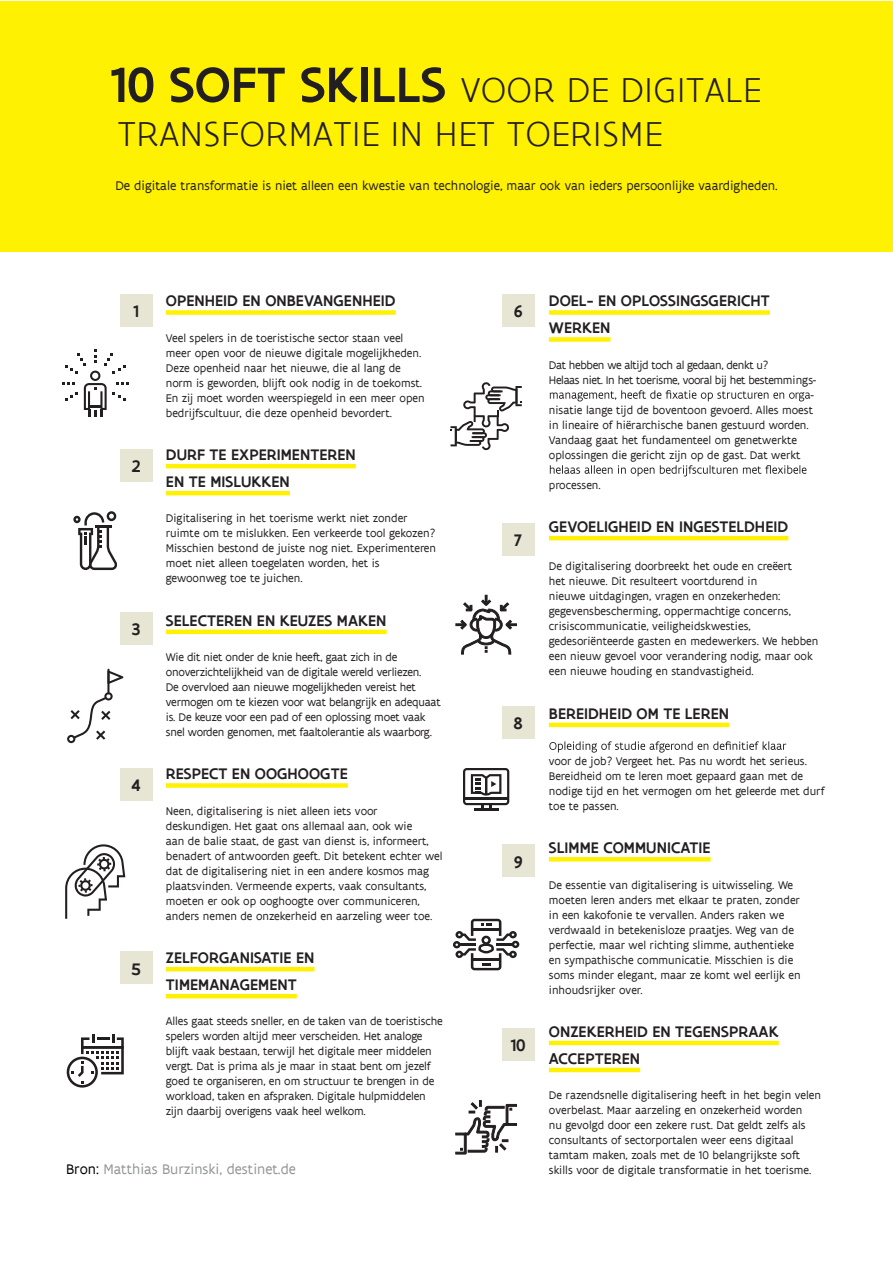
<style>
.page{position:relative;width:893px;height:1263px;background:#fff}
.page>*{position:absolute;margin:0;border:0;box-sizing:border-box;transform-origin:0 0}
.t1{font:300 37.35px/44.4px "Flanders Art Sans";letter-spacing:.005em;color:#231f20}
.t2{font:500 18px "Flanders Art Sans";color:#231f20}
.t3{font:500 16.5px/27px "Flanders Art Sans";letter-spacing:.005em;color:#231f20}
.t4{font:15px "Flanders Art Sans";color:#939598}
.t5{font:13.5px "Flanders Art Sans";color:#231f20}
.t6{font:12px/15px "Flanders Art Sans";color:#231f20}
.t7{font:12px/15px "Flanders Art Sans";letter-spacing:-.02em;color:#231f20}
.t8{font:12px "Flanders Art Sans";letter-spacing:-.03em;color:#231f20}
.s1{font-weight:500;font-size:53.25px}
.s2{color:#000001}
</style>
<div class="page">
<div style="left:0;top:1px;width:893px;height:251px;background:#fff101"></div>
<div style="left:166px;top:310px;width:230px;height:5px;background:#fff101"></div>
<hr style="left:166px;top:464px;width:190px;height:4px;background:#fff101">
<hr style="left:166px;top:491px;width:124px;height:4px;background:#fff101">
<hr style="left:166px;top:630px;width:221px;height:4px;background:#fff101">
<div style="left:166px;top:783px;width:182px;height:5px;background:#fff101"></div>
<hr style="left:166px;top:967px;width:149px;height:4px;background:#fff101">
<hr style="left:166px;top:994px;width:131px;height:4px;background:#fff101">
<div style="left:549px;top:310px;width:221px;height:5px;background:#fff101"></div>
<div style="left:549px;top:337px;width:61px;height:5px;background:#fff101"></div>
<hr style="left:549px;top:536px;width:239px;height:4px;background:#fff101">
<hr style="left:549px;top:723px;width:180px;height:4px;background:#fff101">
<svg style="left:549px;top:857px;width:162px;height:4px"></svg>
<hr style="left:549px;top:1041px;width:230px;height:4px;background:#fff101">
<hr style="left:549px;top:1068px;width:91px;height:4px;background:#fff101">
<svg style="left:550px;top:390px;width:260px;height:11px"></svg>
<svg style="left:550px;top:465px;width:256px;height:11px"></svg>
<svg style="left:549px;top:741px;width:237px;height:12px"></svg>
<div style="left:120px;top:294px;width:32px;height:33px;background:#e7e5d4"></div>
<div style="left:120px;top:449px;width:32px;height:33px;background:#e7e5d4"></div>
<div style="left:502px;top:1028px;width:33px;height:33px;background:#e7e5d4"></div>
<div style="left:502px;top:844px;width:33px;height:33px;background:#e7e5d4"></div>
<div style="left:502px;top:706px;width:33px;height:33px;background:#e7e5d4"></div>
<div style="left:502px;top:523px;width:33px;height:32px;background:#e7e5d4"></div>
<div style="left:502px;top:294px;width:33px;height:33px;background:#e7e5d4"></div>
<div style="left:120px;top:612px;width:32px;height:33px;background:#e7e5d4"></div>
<div style="left:120px;top:768px;width:32px;height:33px;background:#e7e5d4"></div>
<div style="left:120px;top:951px;width:32px;height:33px;background:#e7e5d4"></div>
<svg style="left:73px;top:511px;width:44px;height:59px"></svg>
<hr style="left:107px;top:669px;width:3px;height:25px;background:#231f20">
<svg style="left:107px;top:670px;width:16px;height:14px"></svg>
<svg style="left:67px;top:692px;width:46px;height:51px"></svg>
<hr style="left:474px;top:808px;width:24px;height:3px;background:#231f20">
<svg style="left:463px;top:768px;width:46px;height:42px"></svg>
<svg style="left:65px;top:844px;width:60px;height:75px"></svg>
<svg style="left:67px;top:1034px;width:57px;height:53px"></svg>
<svg style="left:453px;top:919px;width:66px;height:51px"></svg>
<hr style="left:459px;top:943px;width:17px;height:3px;background:#231f20">
<svg style="left:62px;top:350px;width:66px;height:66px"></svg>
<svg style="left:450px;top:382px;width:72px;height:68px"></svg>
<svg style="left:455px;top:1100px;width:62px;height:54px"></svg>
<svg style="left:456px;top:595px;width:61px;height:59px"></svg>
<h1 class="t1" style="left:111px;top:69px;width:652px"><span class="s1">10 SOFT SKILLS</span> VOOR DE DIGITALE<br>TRANSFORMATIE IN HET TOERISME</h1>
<p class="t5" style="left:115px;top:178px;width:664px">De digitale transformatie is niet alleen een kwestie van technologie, maar ook van ieders persoonlijke vaardigheden.</p>
<h2 class="t2" style="left:133px;top:300px;width:7px">1</h2>
<h2 class="t2" style="left:132px;top:455px;width:10px">2</h2>
<h2 class="t2" style="left:132px;top:618px;width:10px">3</h2>
<h2 class="t2" style="left:132px;top:774px;width:11px">4</h2>
<h2 class="t2" style="left:131px;top:957px;width:11px">5</h2>
<h3 class="t3" style="left:166px;top:287px;width:231px">OPENHEID EN ONBEVANGENHEID</h3>
<p class="t6" style="left:166px;top:330px;width:260px">Veel spelers in de toeristische sector staan veel meer open voor de nieuwe digitale mogelijkheden.<br>Deze openheid naar het nieuwe, die al lang de norm is geworden, blijft ook nodig in de toekomst.<br>En zij moet worden weerspiegeld in een meer open bedrijfscultuur, die deze openheid bevordert.</p>
<h3 class="t3" style="left:166px;top:441px;width:191px">DURF TE EXPERIMENTEREN<br>EN TE MISLUKKEN</h3>
<p class="t6" style="left:166px;top:511px;width:272px">Digitalisering in het toerisme werkt niet zonder ruimte om te mislukken. Een verkeerde tool gekozen?<br>Misschien bestond de juiste nog niet. Experimenteren moet niet alleen toegelaten worden, het is gewoonweg toe te juichen.</p>
<h3 class="t3" style="left:166px;top:607px;width:222px">SELECTEREN EN KEUZES MAKEN</h3>
<p class="t7" style="left:166px;top:650px;width:276px">Wie dit niet onder de knie heeft, gaat zich in de onoverzichtelijkheid van de digitale wereld verliezen.<br>De overvloed aan nieuwe mogelijkheden vereist het vermogen om te kiezen voor wat belangrijk en adequaat is. De keuze voor een pad of een oplossing moet vaak snel worden genomen, met faaltolerantie als waarborg.</p>
<h3 class="t3" style="left:166px;top:760px;width:183px">RESPECT EN OOGHOOGTE</h3>
<p class="t6" style="left:166px;top:803px;width:278px">Neen, digitalisering is niet alleen iets voor deskundigen. Het gaat ons allemaal aan, ook wie<br>aan de balie staat, de gast van dienst is, informeert, benadert of antwoorden geeft. Dit betekent echter wel dat de digitalisering niet in een andere kosmos mag plaatsvinden. Vermeende experts, vaak consultants, moeten er ook op ooghoogte over communiceren, anders nemen de onzekerheid en aarzeling weer toe.</p>
<h3 class="t3" style="left:166px;top:944px;width:150px">ZELFORGANISATIE EN<br>TIMEMANAGEMENT</h3>
<p class="t6" style="left:166px;top:1014px;width:279px">Alles gaat steeds sneller, en de taken van de toeristische spelers worden altijd meer verscheiden. Het analoge blijft vaak bestaan, terwijl het digitale meer middelen vergt. Dat is prima als je maar in staat bent om jezelf goed te organiseren, en om structuur te brengen in de workload, taken en afspraken. Digitale hulpmiddelen zijn daarbij overigens vaak heel welkom.</p>
<p class="t4" style="left:66px;top:1160px;width:231px"><span class="s2">Bron:</span> Matthias Burzinski, destinet.de</p>
<h2 class="t2" style="left:514px;top:300px;width:11px">6</h2>
<h2 class="t2" style="left:514px;top:529px;width:10px">7</h2>
<h2 class="t2" style="left:514px;top:712px;width:11px">8</h2>
<h2 class="t2" style="left:514px;top:850px;width:11px">9</h2>
<h2 class="t2" style="left:511px;top:1034px;width:16px">10</h2>
<h3 class="t3" style="left:549px;top:287px;width:222px">DOEL- EN OPLOSSINGSGERICHT<br>WERKEN</h3>
<p class="t8" style="left:549px;top:357px;width:221px">Dat hebben we altijd toch al gedaan, denkt u?</p>
<p class="t8" style="left:549px;top:372px;width:269px">Helaas niet. In het toerisme, vooral bij het bestemmings-</p>
<p class="t6" style="left:811px;top:387px;width:5px">-</p>
<p class="t6" style="left:549px;top:402px;width:266px">nisatie lange tijd de boventoon gevoerd. Alles moest</p>
<p class="t6" style="left:549px;top:417px;width:261px">in lineaire of hiërarchische banen gestuurd worden.</p>
<p class="t6" style="left:549px;top:432px;width:250px">Vandaag gaat het fundamenteel om genetwerkte</p>
<p class="t6" style="left:549px;top:447px;width:253px">oplossingen die gericht zijn op de gast. Dat werkt</p>
<p class="t6" style="left:549px;top:477px;width:53px">processen.</p>
<h3 class="t3" style="left:549px;top:513px;width:241px">GEVOELIGHEID EN INGESTELDHEID</h3>
<p class="t6" style="left:549px;top:559px;width:271px">De digitalisering doorbreekt het oude en creëert<br>het nieuwe. Dit resulteert voortdurend in<br>nieuwe uitdagingen, vragen en onzekerheden: gegevensbescherming, oppermachtige concerns, crisiscommunicatie, veiligheidskwesties, gedesoriënteerde gasten en medewerkers. We hebben een nieuw gevoel voor verandering nodig, maar ook een nieuwe houding en standvastigheid.</p>
<h3 class="t3" style="left:549px;top:700px;width:182px">BEREIDHEID OM TE LEREN</h3>
<p class="t6" style="left:549px;top:754px;width:277px">voor de job? Vergeet het. Pas nu wordt het serieus.<br>Bereidheid om te leren moet gepaard gaan met de nodige tijd en het vermogen om het geleerde met durf toe te passen.</p>
<h3 class="t3" style="left:549px;top:834px;width:163px">SLIMME COMMUNICATIE</h3>
<p class="t6" style="left:549px;top:877px;width:253px">De essentie van digitalisering is uitwisseling. We moeten leren anders met elkaar te praten, zonder in een kakofonie te vervallen. Anders raken we verdwaald in betekenisloze praatjes. Weg van de perfectie, maar wel richting slimme, authentieke en sympathische communicatie. Misschien is die soms minder elegant, maar ze komt wel eerlijk en inhoudsrijker over.</p>
<h3 class="t3" style="left:549px;top:1018px;width:231px">ONZEKERHEID EN TEGENSPRAAK<br>ACCEPTEREN</h3>
<p class="t6" style="left:549px;top:1088px;width:274px">De razendsnelle digitalisering heeft in het begin velen overbelast. Maar aarzeling en onzekerheid worden<br>nu gevolgd door een zekere rust. Dat geldt zelfs als consultants of sectorportalen weer eens digitaal tamtam maken, zoals met de 10 belangrijkste soft skills voor de digitale transformatie in het toerisme.</p>
</div>
